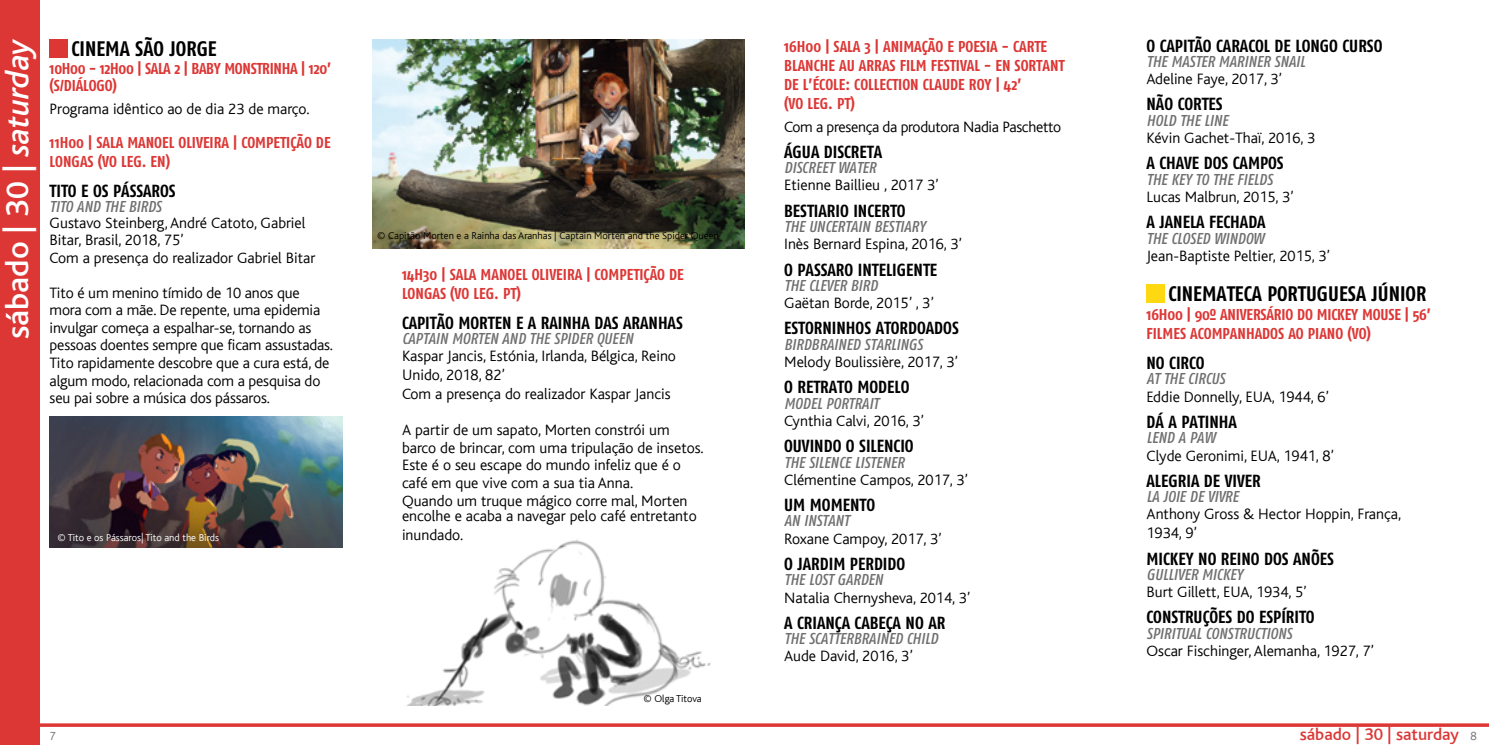
<style>
.page{position:relative;width:1489px;height:745px;background:#fff}
.page>*{position:absolute;margin:0;border:0;box-sizing:border-box;transform-origin:0 0}
.t1{font:500 33.25px "Bliss";color:#fff}
.t2{font:700 21px "Fago Co";color:#000}
.t3{font:700 17.5px "Fago Co";color:#000}
.t4{font:500 17.5px "Bliss";color:#dc3735}
.t5{font:300 15.75px/17.5px "Bliss";color:#000}
.t6{font:italic 500 15.75px "Fago Co";color:#706f6f}
.t7{font:700 15.75px/18.9px "Fago Co";color:#dc3735}
.t8{font:700 15.75px/17.5px "Fago Co";letter-spacing:-.02em;color:#dc3735}
.t9{font:300 15.75px "Bliss";letter-spacing:-.02em;color:#000}
.t10{font:300 12.25px "Bliss";color:#706f6f}
.t11{font:300 10.5px "Bliss";color:#000}
.t12{font:300 10.5px "Bliss";color:#fff}
.s1{font-style:italic}
</style>
<div class="page">
<img style="left:373px;top:40px;width:372px;height:208px">
<img style="left:50px;top:416px;width:292px;height:131px">
<hr style="left:40px;top:723px;width:1448px;height:3px;background:#dc3735">
<div style="left:0;top:0;width:40px;height:744px;background:#dc3735"></div>
<img style="left:407px;top:539px;width:304px;height:165px">
<div style="left:1146px;top:284px;width:18px;height:19px;background:#fed911"></div>
<div style="left:50px;top:39px;width:18px;height:19px;background:#dc3735"></div>
<h1 class="t1" style="left:0;top:339px;width:301px;rotate:-90deg">sábado | 30 | <span class="s1">saturday</span></h1>
<h2 class="t2" style="left:71px;top:36px;width:147px">CINEMA SÃO JORGE</h2>
<p class="t8" style="left:50px;top:59px;width:283px">10H00 - 12H00 | SALA 2 | BABY MONSTRINHA | 120’ (S/DIÁLOGO)</p>
<p class="t5" style="left:50px;top:100px;width:261px">Programa idêntico ao de dia 23 de março.</p>
<p class="t7" style="left:50px;top:133px;width:282px">11H00 | SALA MANOEL OLIVEIRA | COMPETIÇÃO DE<br>LONGAS (VO LEG. EN)</p>
<p class="t3" style="left:50px;top:180px;width:128px">TITO E OS PÁSSAROS</p>
<p class="t6" style="left:50px;top:197px;width:113px">TITO AND THE BIRDS</p>
<p class="t5" style="left:50px;top:214px;width:267px">Gustavo Steinberg, André Catoto, Gabriel<br>Bitar, Brasil, 2018, 75’<br>Com a presença do realizador Gabriel Bitar</p>
<p class="t5" style="left:50px;top:284px;width:285px">Tito é um menino tímido de 10 anos que mora com a mãe. De repente, uma epidemia invulgar começa a espalhar-se, tornando as pessoas doentes sempre que ficam assustadas.<br>Tito rapidamente descobre que a cura está, de algum modo, relacionada com a pesquisa do seu pai sobre a música dos pássaros.</p>
<p class="t12" style="left:58px;top:532px;width:163px">© Tito e os Pássaros| Tito and the Birds</p>
<p class="t11" style="left:377px;top:230px;width:343px">© Capitão Morten e a Rainha das Aranhas | Captain Morten and the Spider Queen</p>
<p class="t7" style="left:402px;top:264px;width:283px">14H30 | SALA MANOEL OLIVEIRA | COMPETIÇÃO DE<br>LONGAS (VO LEG. PT)</p>
<p class="t3" style="left:402px;top:312px;width:282px">CAPITÃO MORTEN E A RAINHA DAS ARANHAS</p>
<p class="t6" style="left:402px;top:329px;width:232px">CAPTAIN MORTEN AND THE SPIDER QUEEN</p>
<p class="t5" style="left:402px;top:346px;width:275px;line-height:18.9px">Kaspar Jancis, Estónia, Irlanda, Bélgica, Reino<br>Unido, 2018, 82’<br>Com a presença do realizador Kaspar Jancis</p>
<p class="t5" style="left:402px;top:421px;width:303px">A partir de um sapato, Morten constrói um barco de brincar, com uma tripulação de insetos.<br>Este é o seu escape do mundo infeliz que é o café em que vive com a sua tia Anna.<br>Quando um truque mágico corre mal, Morten</p>
<p class="t5" style="left:402px;top:506px;width:296px;line-height:18.9px">encolhe e acaba a navegar pelo café entretanto inundado.</p>
<p class="t11" style="left:643px;top:692px;width:60px">© Olga Titova</p>
<p class="t7" style="left:784px;top:37px;width:282px">16H00 | SALA 3 | ANIMAÇÃO E POESIA - CARTE BLANCHE AU ARRAS FILM FESTIVAL - EN SORTANT DE L’ÉCOLE: COLLECTION CLAUDE ROY | 42’<br>(VO LEG. PT)</p>
<p class="t9" style="left:784px;top:118px;width:278px">Com a presença da produtora Nadia Paschetto</p>
<p class="t3" style="left:784px;top:141px;width:99px">ÁGUA DISCRETA</p>
<p class="t6" style="left:784px;top:158px;width:93px">DISCREET WATER</p>
<p class="t5" style="left:784px;top:177px;width:156px">Etienne Baillieu , 2017 3’</p>
<p class="t3" style="left:784px;top:200px;width:123px">BESTIARIO INCERTO</p>
<p class="t6" style="left:784px;top:217px;width:143px">THE UNCERTAIN BESTIARY</p>
<p class="t5" style="left:784px;top:235px;width:180px">Inès Bernard Espina, 2016, 3’</p>
<p class="t3" style="left:784px;top:259px;width:154px">O PASSARO INTELIGENTE</p>
<p class="t6" style="left:784px;top:276px;width:95px">THE CLEVER BIRD</p>
<p class="t5" style="left:784px;top:294px;width:151px">Gaëtan Borde, 2015’ , 3’</p>
<p class="t3" style="left:784px;top:318px;width:176px">ESTORNINHOS ATORDOADOS</p>
<p class="t6" style="left:784px;top:335px;width:140px">BIRDBRAINED STARLINGS</p>
<p class="t5" style="left:784px;top:353px;width:176px">Melody Boulissière, 2017, 3’</p>
<p class="t3" style="left:784px;top:376px;width:127px">O RETRATO MODELO</p>
<p class="t6" style="left:784px;top:394px;width:96px">MODEL PORTRAIT</p>
<p class="t5" style="left:784px;top:412px;width:142px">Cynthia Calvi, 2016, 3’</p>
<p class="t3" style="left:784px;top:435px;width:131px">OUVINDO O SILENCIO</p>
<p class="t6" style="left:784px;top:452px;width:122px">THE SILENCE LISTENER</p>
<p class="t5" style="left:784px;top:471px;width:186px">Clémentine Campos, 2017, 3’</p>
<p class="t3" style="left:784px;top:494px;width:92px">UM MOMENTO</p>
<p class="t6" style="left:784px;top:511px;width:67px">AN INSTANT</p>
<p class="t5" style="left:784px;top:529px;width:159px">Roxane Campoy, 2017, 3’</p>
<p class="t3" style="left:784px;top:553px;width:122px">O JARDIM PERDIDO</p>
<p class="t6" style="left:784px;top:570px;width:100px">THE LOST GARDEN</p>
<p class="t5" style="left:784px;top:588px;width:188px">Natalia Chernysheva, 2014, 3’</p>
<p class="t3" style="left:784px;top:612px;width:163px">A CRIANÇA CABEÇA NO AR</p>
<p class="t6" style="left:784px;top:629px;width:155px">THE SCATTERBRAINED CHILD</p>
<p class="t5" style="left:784px;top:647px;width:130px">Aude David, 2016, 3’</p>
<p class="t3" style="left:1146px;top:35px;width:237px">O CAPITÃO CARACOL DE LONGO CURSO</p>
<p class="t6" style="left:1146px;top:52px;width:160px">THE MASTER MARINER SNAIL</p>
<p class="t5" style="left:1146px;top:70px;width:137px">Adeline Faye, 2017, 3’</p>
<p class="t3" style="left:1146px;top:94px;width:78px">NÃO CORTES</p>
<p class="t6" style="left:1146px;top:111px;width:83px">HOLD THE LINE</p>
<p class="t5" style="left:1146px;top:129px;width:170px">Kévin Gachet-Thaï, 2016, 3</p>
<p class="t3" style="left:1146px;top:153px;width:139px">A CHAVE DOS CAMPOS</p>
<p class="t6" style="left:1146px;top:170px;width:127px">THE KEY TO THE FIELDS</p>
<p class="t5" style="left:1146px;top:188px;width:149px">Lucas Malbrun, 2015, 3’</p>
<p class="t3" style="left:1146px;top:212px;width:121px">A JANELA FECHADA</p>
<p class="t6" style="left:1146px;top:229px;width:119px">THE CLOSED WINDOW</p>
<p class="t5" style="left:1146px;top:247px;width:185px">Jean-Baptiste Peltier, 2015, 3’</p>
<h2 class="t2" style="left:1168px;top:281px;width:259px">CINEMATECA PORTUGUESA JÚNIOR</h2>
<p class="t7" style="left:1146px;top:305px;width:286px">16H00 | 90º ANIVERSÁRIO DO MICKEY MOUSE | 56’<br>FILMES ACOMPANHADOS AO PIANO (VO)</p>
<p class="t3" style="left:1146px;top:352px;width:60px">NO CIRCO</p>
<p class="t6" style="left:1146px;top:369px;width:80px">AT THE CIRCUS</p>
<p class="t5" style="left:1146px;top:388px;width:184px">Eddie Donnelly, EUA, 1944, 6’</p>
<p class="t3" style="left:1146px;top:411px;width:92px">DÁ A PATINHA</p>
<p class="t6" style="left:1146px;top:428px;width:70px">LEND A PAW</p>
<p class="t5" style="left:1146px;top:446px;width:189px">Clyde Geronimi, EUA, 1941, 8’</p>
<p class="t3" style="left:1146px;top:470px;width:116px">ALEGRIA DE VIVER</p>
<p class="t6" style="left:1146px;top:487px;width:93px">LA JOIE DE VIVRE</p>
<p class="t5" style="left:1146px;top:504px;width:256px;line-height:18.9px">Anthony Gross &amp; Hector Hoppin, França,<br>1934, 9’</p>
<p class="t3" style="left:1146px;top:548px;width:189px">MICKEY NO REINO DOS ANÕES</p>
<p class="t6" style="left:1146px;top:565px;width:98px">GULLIVER MICKEY</p>
<p class="t5" style="left:1146px;top:583px;width:162px">Burt Gillett, EUA, 1934, 5’</p>
<p class="t3" style="left:1146px;top:606px;width:170px">CONSTRUÇÕES DO ESPÍRITO</p>
<p class="t6" style="left:1146px;top:624px;width:147px">SPIRITUAL CONSTRUCTIONS</p>
<p class="t5" style="left:1146px;top:642px;width:229px">Oscar Fischinger, Alemanha, 1927, 7’</p>
<p class="t4" style="left:1299px;top:724px;width:161px">sábado | 30 | saturday</p>
<p class="t10" style="left:50px;top:728px;width:8px">7</p>
<p class="t10" style="left:1470px;top:728px;width:8px">8</p>
</div>
